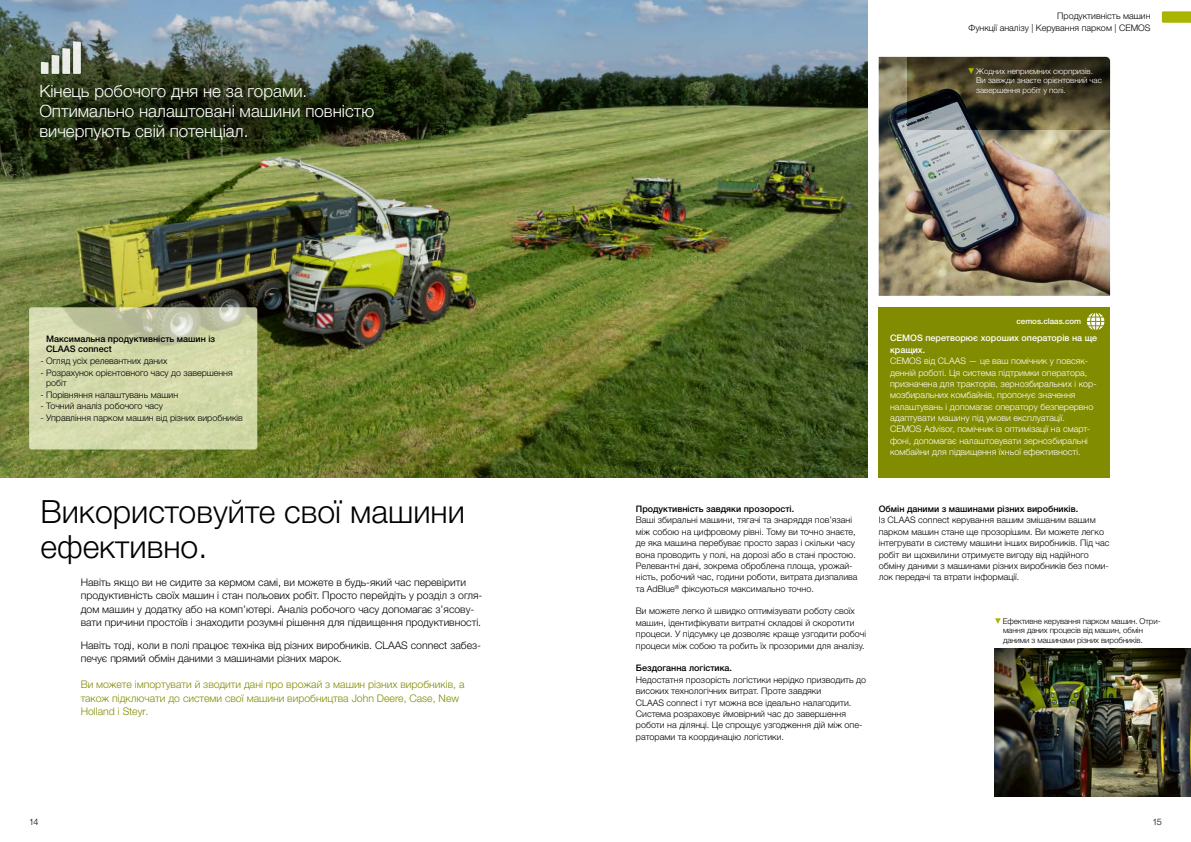
<style>
.page{position:relative;width:1191px;height:842px;background:#fff}
.page>*{position:absolute;margin:0;border:0;box-sizing:border-box;transform-origin:0 0}
.t1{font:300 32px/35px "CLAAS Helvetica Neue";color:#000}
.t2{font:300 17px/20px "CLAAS Helvetica Neue";color:#fff}
.t3{font:300 10.5px/13.3px "CLAAS Helvetica Neue";color:#000}
.t4{font:300 10.5px/13.3px "CLAAS Helvetica Neue";color:#818c00}
.t5{font:300 9px/11.4px "CLAAS Helvetica Neue";color:#000}
.t6{font:300 9px/11.4px "CLAAS Helvetica Neue";color:#fff}
.t7{font:500 9px/10.3px "CLAAS Helvetica Neue";color:#000}
.t8{font:500 9px/11.4px "CLAAS Helvetica Neue";color:#fff}
.t9{font:300 8px/9.5px "CLAAS Helvetica Neue";letter-spacing:-.01em;color:#000}
.t10{font:300 8px/9.5px "CLAAS Helvetica Neue";color:#fff}
.t11{font:500 8px "CLAAS Helvetica Neue";color:#fff}
</style>
<div class="page">
<img style="left:0;top:0;width:867px;height:478px">
<img style="left:878px;top:57px;width:232px;height:239px">
<img style="left:994px;top:649px;width:197px;height:147px">
<svg style="left:1161px;top:11px;width:30px;height:12px"></svg>
<div style="left:878px;top:307px;width:232px;height:171px;background:#818c00"></div>
<svg style="left:29px;top:307px;width:228px;height:142px;background:#d0d6a9"></svg>
<svg style="left:1087px;top:313px;width:17px;height:17px"></svg>
<svg style="left:15px;top:81px;width:381px;height:63px;background:#1e280f"></svg>
<div style="left:38px;top:39px;width:45px;height:37px;background:#0c2600;opacity:.75"></div>
<svg style="left:41px;top:41px;width:40px;height:33px"></svg>
<svg style="left:907px;top:57px;width:203px;height:73px;background:#46412e"></svg>
<svg style="left:995px;top:618px;width:5px;height:6px"></svg>
<h2 class="t2" style="left:39px;top:81px;width:336px">Кінець робочого дня не за горами.<br>Оптимально налаштовані машини повністю вичерпують свій потенціал.</h2>
<p class="t7" style="left:46px;top:334px;width:171px">Максимальна продуктивність машин із<br>CLAAS connect</p>
<p class="t5" style="left:40px;top:355px;width:128px">- Огляд усіх релевантних даних</p>
<p class="t5" style="left:46px;top:368px;width:188px;line-height:10.3px;text-indent:-6px">- Розрахунок орієнтовного часу до завершення робіт</p>
<p class="t5" style="left:40px;top:389px;width:139px">- Порівняння налаштувань машин</p>
<p class="t5" style="left:40px;top:401px;width:124px">- Точний аналіз робочого часу</p>
<p class="t5" style="left:40px;top:412px;width:204px">- Управління парком машин від різних виробників</p>
<h1 class="t1" style="left:40px;top:495px;width:426px">Використовуйте свої машини ефективно.</h1>
<p class="t3" style="left:81px;top:576px;width:403px">Навіть якщо ви не сидите за кермом самі, ви можете в будь-який час перевірити продуктивність своїх машин і стан польових робіт. Просто перейдіть у розділ з огля&shy;дом машин у додатку або на комп’ютері. Аналіз робочого часу допомагає з’ясову&shy;вати причини простоїв і знаходити розумні рішення для підвищення продуктивності.</p>
<p class="t3" style="left:81px;top:638px;width:402px">Навіть тоді, коли в полі працює техніка від різних виробників. CLAAS connect забез&shy;печує прямий обмін даними з машинами різних марок.</p>
<p class="t4" style="left:81px;top:678px;width:385px">Ви можете імпортувати й зводити дані про врожай з машин різних виробників, а також підключати до системи свої машини виробництва John Deere, Case, New<br>Holland і Steyr.</p>
<p class="t5" style="left:968px;top:10px;width:183px;line-height:12px;text-align:right">Продуктивність машин<br>Функції аналізу | Керування парком | CEMOS</p>
<p class="t10" style="left:976px;top:66px;width:127px">Жодних неприємних сюрпризів.<br>Ви завжди знаєте орієнтовний час завершення робіт у полі.</p>
<p class="t11" style="left:1016px;top:316px;width:66px">cemos.claas.com</p>
<p class="t8" style="left:890px;top:333px;width:209px">CEMOS перетворює хороших операторів на ще кращих.</p>
<p class="t6" style="left:890px;top:355px;width:208px">CEMOS від CLAAS — це ваш помічник у повсяк&shy;денній роботі. Ця система підтримки оператора, призначена для тракторів, зернозбиральних і кор&shy;мозбиральних комбайнів, пропонує значення налаштувань і допомагає оператору безперервно адаптувати машину під умови експлуатації.<br>CEMOS Advisor, помічник із оптимізації на смарт&shy;фоні, допомагає налаштовувати зернозбиральні комбайни для підвищення їхньої ефективності.</p>
<p class="t7" style="left:636px;top:504px;width:160px">Продуктивність завдяки прозорості.</p>
<p class="t5" style="left:636px;top:515px;width:223px">Ваші збиральні машини, тягачі та знаряддя пов’язані між собою на цифровому рівні. Тому ви точно знаєте, де яка машина перебуває просто зараз і скільки часу вона проводить у полі, на дорозі або в стані простою.<br>Релевантні дані, зокрема оброблена площа, урожай&shy;ність, робочий час, години роботи, витрата дизпалива та AdBlue<sup>®</sup> фіксуються максимально точно.</p>
<p class="t5" style="left:636px;top:606px;width:232px">Ви можете легко й швидко оптимізувати роботу своїх машин, ідентифікувати витратні складові й скоротити процеси. У підсумку це дозволяє краще узгодити робочі процеси між собою та робить їх прозорими для аналізу.</p>
<p class="t7" style="left:636px;top:663px;width:98px">Бездоганна логістика.</p>
<p class="t5" style="left:636px;top:674px;width:232px">Недостатня прозорість логістики нерідко призводить до високих технологічних витрат. Проте завдяки<br>CLAAS connect і тут можна все ідеально налагодити.<br>Система розраховує ймовірний час до завершення роботи на ділянці. Це спрощує узгодження дій між опе&shy;раторами та координацію логістики.</p>
<p class="t7" style="left:878px;top:504px;width:201px">Обмін даними з машинами різних виробників.</p>
<p class="t5" style="left:878px;top:515px;width:232px">Із CLAAS connect керування вашим змішаним вашим парком машин стане ще прозорішим. Ви можете легко інтегрувати в систему машини інших виробників. Під час робіт ви щохвилини отримуєте вигоду від надійного обміну даними з машинами різних виробників без поми&shy;лок передачі та втрати інформації.</p>
<p class="t9" style="left:1002px;top:616px;width:159px">Ефективне керування парком машин. Отри&shy;мання даних процесів від машин, обмін даними з машинами різних виробників.</p>
<p class="t5" style="left:29px;top:816px;width:11px">14</p>
<p class="t5" style="left:1152px;top:816px;width:11px">15</p>
</div>
